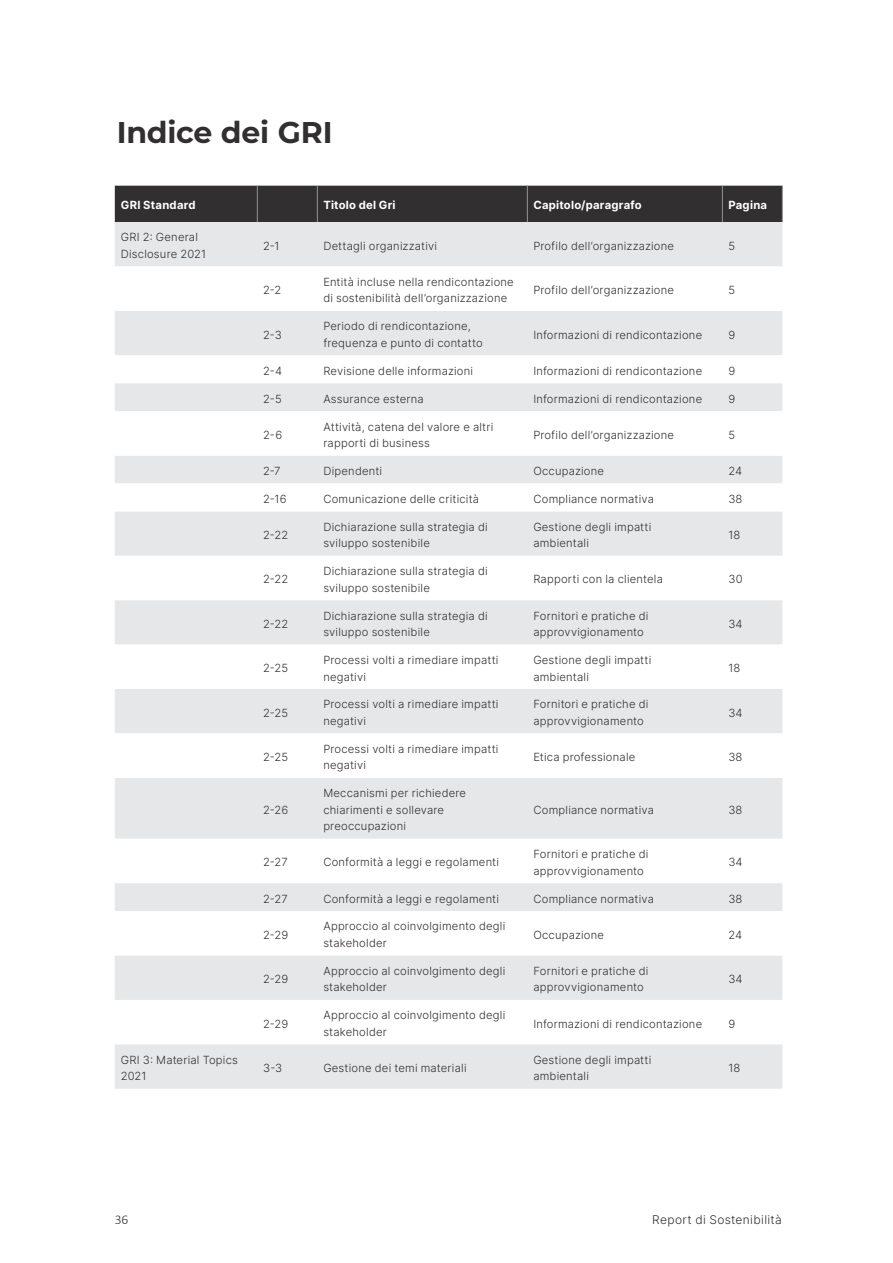
<style>
.page{position:relative;width:893px;height:1263px;background:#fff}
.page>*{position:absolute;margin:0;border:0;box-sizing:border-box;transform-origin:0 0}
.GRI_Titolo{font:700 30px "Montserrat";letter-spacing:-.01em;color:#312f30}
.t1{font:300 13.5px "Calibri";color:#312f30}
.t2{font:300 12px "Inter";letter-spacing:.03em;color:#312f30}
.Body_-_Tabella{font:300 11.25px/16.5px "Inter";letter-spacing:.02em;color:#312f30}
.Body_Bold_White_-_Tabella{font:11.25px "Inter";letter-spacing:.025em;color:#fff}
</style>
<div class="page">
<div style="left:115px;top:186px;width:667px;height:36px;background:#312f30"></div>
<div style="left:115px;top:222px;width:667px;height:867px;background:#e6e7e9"></div>
<svg style="left:115px;top:266px;width:667px;height:778px"></svg>
<hr style="left:257px;top:186px;width:1px;height:36px;background:#939598">
<hr style="left:317px;top:186px;width:1px;height:36px;background:#939598">
<hr style="left:527px;top:186px;width:1px;height:36px;background:#939598">
<hr style="left:722px;top:186px;width:1px;height:36px;background:#939598">
<hr style="left:782px;top:186px;width:1px;height:36px;background:#939598">
<p class="GRI_Titolo" style="left:117px;top:111px;width:217px">Indice dei GRI</p>
<p class="Body_Bold_White_-_Tabella" style="left:121px;top:197px;width:76px">GRI Standard</p>
<p class="Body_Bold_White_-_Tabella" style="left:323px;top:197px;width:74px">Titolo del Gri</p>
<p class="Body_Bold_White_-_Tabella" style="left:533px;top:197px;width:110px">Capitolo/paragrafo</p>
<p class="Body_Bold_White_-_Tabella" style="left:728px;top:197px;width:40px">Pagina</p>
<p class="Body_-_Tabella" style="left:121px;top:229px;width:87px">GRI 2: General<br>Disclosure 2021</p>
<p class="Body_-_Tabella" style="left:263px;top:237px;width:18px">2-1</p>
<p class="Body_-_Tabella" style="left:323px;top:237px;width:115px">Dettagli organizzativi</p>
<p class="Body_-_Tabella" style="left:533px;top:237px;width:142px">Profilo dell’organizzazione</p>
<p class="Body_-_Tabella" style="left:728px;top:237px;width:8px">5</p>
<p class="Body_-_Tabella" style="left:263px;top:282px;width:20px">2-2</p>
<p class="Body_-_Tabella" style="left:323px;top:273px;width:192px">Entità incluse nella rendicontazione di sostenibilità dell’organizzazione</p>
<p class="Body_-_Tabella" style="left:533px;top:282px;width:142px">Profilo dell’organizzazione</p>
<p class="Body_-_Tabella" style="left:728px;top:282px;width:8px">5</p>
<p class="Body_-_Tabella" style="left:263px;top:326px;width:20px">2-3</p>
<p class="Body_-_Tabella" style="left:323px;top:318px;width:161px">Periodo di rendicontazione, frequenza e punto di contatto</p>
<p class="Body_-_Tabella" style="left:533px;top:326px;width:170px">Informazioni di rendicontazione</p>
<p class="Body_-_Tabella" style="left:728px;top:326px;width:8px">9</p>
<p class="Body_-_Tabella" style="left:263px;top:362px;width:20px">2-4</p>
<p class="Body_-_Tabella" style="left:323px;top:362px;width:151px">Revisione delle informazioni</p>
<p class="Body_-_Tabella" style="left:533px;top:362px;width:170px">Informazioni di rendicontazione</p>
<p class="Body_-_Tabella" style="left:728px;top:362px;width:8px">9</p>
<p class="Body_-_Tabella" style="left:263px;top:390px;width:20px">2-5</p>
<p class="Body_-_Tabella" style="left:323px;top:390px;width:102px">Assurance esterna</p>
<p class="Body_-_Tabella" style="left:533px;top:390px;width:170px">Informazioni di rendicontazione</p>
<p class="Body_-_Tabella" style="left:728px;top:390px;width:8px">9</p>
<p class="Body_-_Tabella" style="left:263px;top:426px;width:20px">2-6</p>
<p class="Body_-_Tabella" style="left:323px;top:418px;width:172px">Attività, catena del valore e altri rapporti di business</p>
<p class="Body_-_Tabella" style="left:533px;top:426px;width:142px">Profilo dell’organizzazione</p>
<p class="Body_-_Tabella" style="left:728px;top:426px;width:8px">5</p>
<p class="Body_-_Tabella" style="left:263px;top:462px;width:19px">2-7</p>
<p class="Body_-_Tabella" style="left:323px;top:462px;width:60px">Dipendenti</p>
<p class="Body_-_Tabella" style="left:533px;top:462px;width:72px">Occupazione</p>
<p class="Body_-_Tabella" style="left:728px;top:462px;width:15px">24</p>
<p class="Body_-_Tabella" style="left:263px;top:490px;width:25px">2-16</p>
<p class="Body_-_Tabella" style="left:323px;top:490px;width:157px">Comunicazione delle criticità</p>
<p class="Body_-_Tabella" style="left:533px;top:490px;width:122px">Compliance normativa</p>
<p class="Body_-_Tabella" style="left:728px;top:490px;width:16px">38</p>
<p class="Body_-_Tabella" style="left:263px;top:526px;width:27px">2-22</p>
<p class="Body_-_Tabella" style="left:323px;top:518px;width:166px">Dichiarazione sulla strategia di sviluppo sostenibile</p>
<p class="Body_-_Tabella" style="left:533px;top:518px;width:120px">Gestione degli impatti ambientali</p>
<p class="Body_-_Tabella" style="left:728px;top:526px;width:13px">18</p>
<p class="Body_-_Tabella" style="left:263px;top:571px;width:27px">2-22</p>
<p class="Body_-_Tabella" style="left:323px;top:563px;width:166px">Dichiarazione sulla strategia di sviluppo sostenibile</p>
<p class="Body_-_Tabella" style="left:533px;top:571px;width:131px">Rapporti con la clientela</p>
<p class="Body_-_Tabella" style="left:728px;top:571px;width:16px">30</p>
<p class="Body_-_Tabella" style="left:263px;top:615px;width:27px">2-22</p>
<p class="Body_-_Tabella" style="left:323px;top:607px;width:166px">Dichiarazione sulla strategia di sviluppo sostenibile</p>
<p class="Body_-_Tabella" style="left:533px;top:607px;width:117px">Fornitori e pratiche di approvvigionamento</p>
<p class="Body_-_Tabella" style="left:728px;top:615px;width:16px">34</p>
<p class="Body_-_Tabella" style="left:263px;top:660px;width:26px">2-25</p>
<p class="Body_-_Tabella" style="left:323px;top:651px;width:177px">Processi volti a rimediare impatti negativi</p>
<p class="Body_-_Tabella" style="left:533px;top:651px;width:120px">Gestione degli impatti ambientali</p>
<p class="Body_-_Tabella" style="left:728px;top:660px;width:13px">18</p>
<p class="Body_-_Tabella" style="left:263px;top:704px;width:26px">2-25</p>
<p class="Body_-_Tabella" style="left:323px;top:696px;width:177px">Processi volti a rimediare impatti negativi</p>
<p class="Body_-_Tabella" style="left:533px;top:696px;width:117px">Fornitori e pratiche di approvvigionamento</p>
<p class="Body_-_Tabella" style="left:728px;top:704px;width:16px">34</p>
<p class="Body_-_Tabella" style="left:263px;top:749px;width:26px">2-25</p>
<p class="Body_-_Tabella" style="left:323px;top:740px;width:177px">Processi volti a rimediare impatti negativi</p>
<p class="Body_-_Tabella" style="left:533px;top:749px;width:104px">Etica professionale</p>
<p class="Body_-_Tabella" style="left:728px;top:749px;width:16px">38</p>
<p class="Body_-_Tabella" style="left:263px;top:801px;width:26px">2-26</p>
<p class="Body_-_Tabella" style="left:323px;top:785px;width:144px">Meccanismi per richiedere chiarimenti e sollevare preoccupazioni</p>
<p class="Body_-_Tabella" style="left:533px;top:801px;width:122px">Compliance normativa</p>
<p class="Body_-_Tabella" style="left:728px;top:801px;width:16px">38</p>
<p class="Body_-_Tabella" style="left:263px;top:854px;width:26px">2-27</p>
<p class="Body_-_Tabella" style="left:323px;top:854px;width:177px">Conformità a leggi e regolamenti</p>
<p class="Body_-_Tabella" style="left:533px;top:846px;width:117px">Fornitori e pratiche di approvvigionamento</p>
<p class="Body_-_Tabella" style="left:728px;top:854px;width:16px">34</p>
<p class="Body_-_Tabella" style="left:263px;top:890px;width:26px">2-27</p>
<p class="Body_-_Tabella" style="left:323px;top:890px;width:177px">Conformità a leggi e regolamenti</p>
<p class="Body_-_Tabella" style="left:533px;top:890px;width:122px">Compliance normativa</p>
<p class="Body_-_Tabella" style="left:728px;top:890px;width:16px">38</p>
<p class="Body_-_Tabella" style="left:263px;top:926px;width:27px">2-29</p>
<p class="Body_-_Tabella" style="left:323px;top:918px;width:183px">Approccio al coinvolgimento degli stakeholder</p>
<p class="Body_-_Tabella" style="left:533px;top:926px;width:72px">Occupazione</p>
<p class="Body_-_Tabella" style="left:728px;top:926px;width:15px">24</p>
<p class="Body_-_Tabella" style="left:263px;top:971px;width:27px">2-29</p>
<p class="Body_-_Tabella" style="left:323px;top:962px;width:183px">Approccio al coinvolgimento degli stakeholder</p>
<p class="Body_-_Tabella" style="left:533px;top:962px;width:117px">Fornitori e pratiche di approvvigionamento</p>
<p class="Body_-_Tabella" style="left:728px;top:971px;width:16px">34</p>
<p class="Body_-_Tabella" style="left:263px;top:1015px;width:27px">2-29</p>
<p class="Body_-_Tabella" style="left:323px;top:1007px;width:183px">Approccio al coinvolgimento degli stakeholder</p>
<p class="Body_-_Tabella" style="left:533px;top:1015px;width:170px">Informazioni di rendicontazione</p>
<p class="Body_-_Tabella" style="left:728px;top:1015px;width:8px">9</p>
<p class="Body_-_Tabella" style="left:121px;top:1051px;width:119px">GRI 3: Material Topics<br>2021</p>
<p class="Body_-_Tabella" style="left:263px;top:1059px;width:20px">3-3</p>
<p class="Body_-_Tabella" style="left:323px;top:1059px;width:145px">Gestione dei temi materiali</p>
<p class="Body_-_Tabella" style="left:533px;top:1051px;width:120px">Gestione degli impatti ambientali</p>
<p class="Body_-_Tabella" style="left:728px;top:1059px;width:13px">18</p>
<p class="t1" style="left:115px;top:1214px;width:15px">36</p>
<p class="t2" style="left:652px;top:1211px;width:131px">Report di Sostenibilità</p>
</div>
